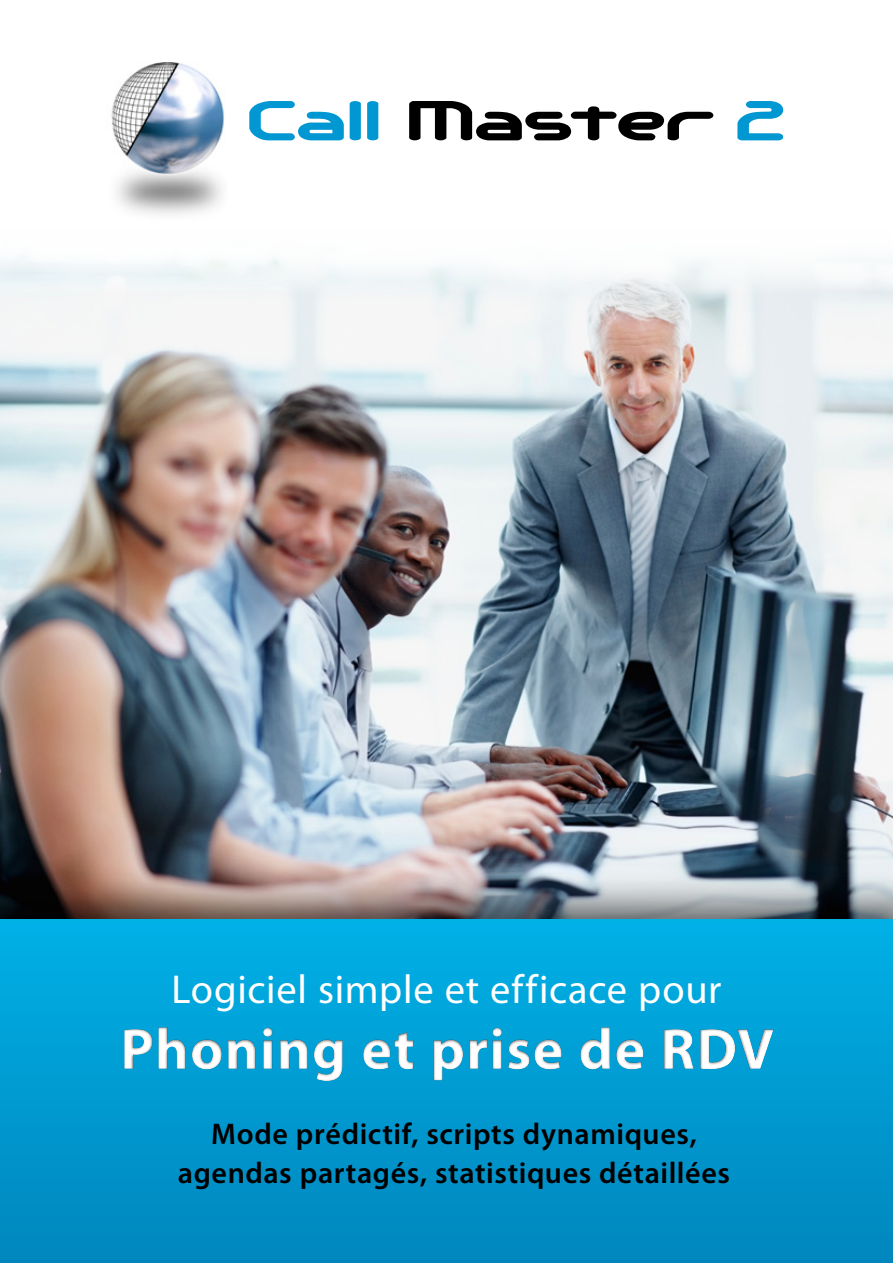
<style>
.page{position:relative;width:893px;height:1263px;background:#fff}
.page>*{position:absolute;margin:0;border:0;box-sizing:border-box;transform-origin:0 0}
.t1{font:700 58.5px "Myriad Pro";letter-spacing:.015em;color:#fff}
.t2{font:56.85px "Automatica BRK";color:#000}
.t3{font:40.5px "Myriad Pro";letter-spacing:.02em;color:#fff}
.t4{font:600 30px/39px "Myriad Pro";letter-spacing:.02em;color:#000;text-align:center}
.s1{color:#0097d2}
</style>
<div class="page">
<img style="left:0;top:294px;width:893px;height:577px">
<div style="left:0;top:871px;width:893px;height:392px;background:#000;opacity:.57"></div>
<div style="left:0;top:919px;width:893px;height:344px;background:linear-gradient(to bottom,#00b1e6,#0086bd)"></div>
<div style="left:0;top:222px;width:893px;height:72px;background:linear-gradient(to bottom,#fff,#edf3f5)"></div>
<div style="left:71px;top:975px;width:776px;height:162px;background:#009ed5"></div>
<img style="left:111px;top:62px;width:113px;height:153px">
<h2 class="t2" style="left:248px;top:96px;width:539px"><span class="s1">Call</span> Master <span class="s1">2</span></h2>
<h3 class="t3" style="left:171px;top:965px;width:552px">Logiciel simple et efficace pour</h3>
<h1 class="t1" style="left:120px;top:1011px;width:655px">Phoning et prise de RDV</h1>
<p class="t4" style="left:178px;top:1114px;width:554px">Mode prédictif, scripts dynamiques, agendas partagés, statistiques détaillées</p>
</div>
